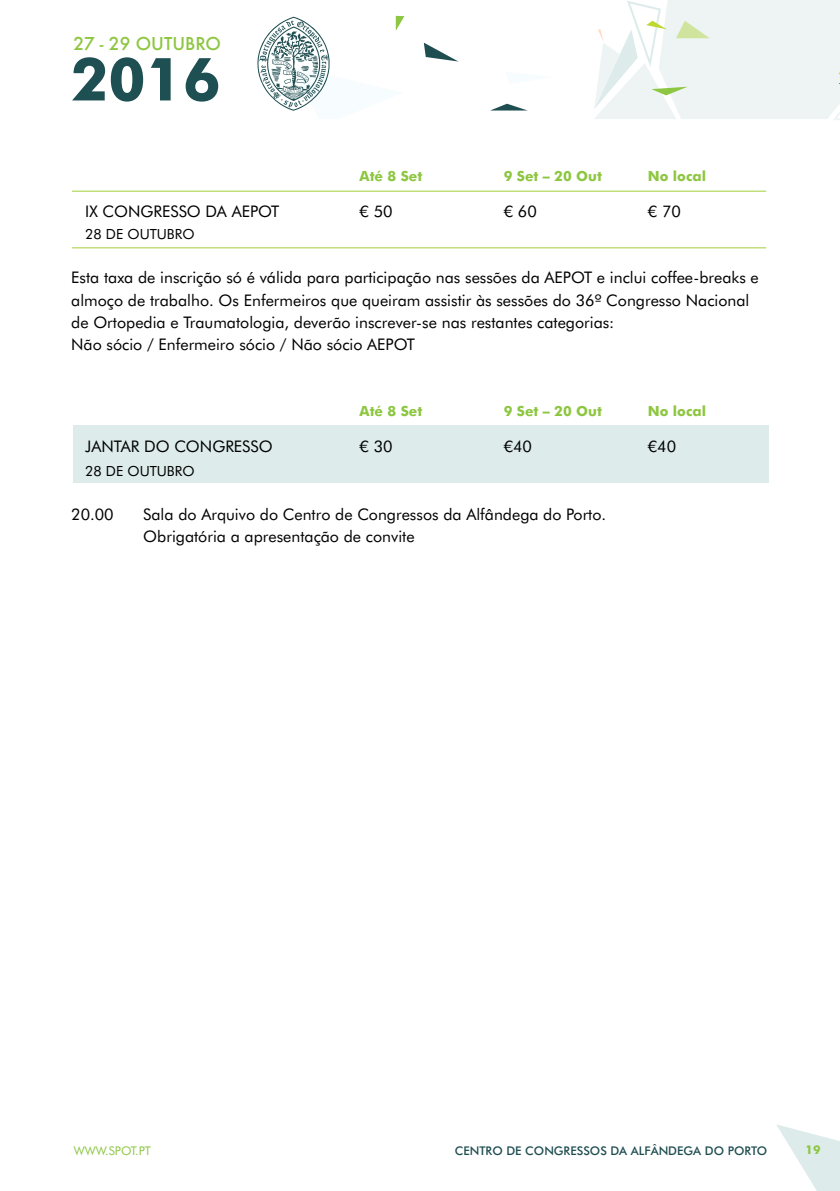
<style>
.page{position:relative;width:840px;height:1191px;background:#fff}
.page>*{position:absolute;margin:0;border:0;box-sizing:border-box;transform-origin:0 0}
.t1{font:700 59.8px "Futura BT";color:#1e4f52}
.t2{font:500 17.4px "Futura";color:#8dc640}
.t3{font:16px/22px "Futura BT";color:#000}
.t4{font:700 14px "Futura BT";color:#8dc640}
.t5{font:14px "Futura BT";color:#000}
.t6{font:500 12px "Futura BT";color:#1f4e51}
.t7{font:12px "Futura BT";color:#8dc642}
.t8{font:700 12px "Futura BT";color:#8dc640}
</style>
<div class="page">
<svg style="left:491px;top:104px;width:35px;height:6px"></svg>
<svg style="left:423px;top:43px;width:35px;height:19px"></svg>
<svg style="left:594px;top:0;width:245px;height:120px"></svg>
<svg style="left:257px;top:16px;width:147px;height:95px"></svg>
<svg style="left:776px;top:1124px;width:63px;height:67px"></svg>
<div style="left:73px;top:425px;width:695px;height:58px;background:#ddebeb"></div>
<hr style="left:72px;top:191px;width:693px;height:1px;background:#a4ce39">
<hr style="left:72px;top:247px;width:693px;height:1px;background:#a4ce39">
<p class="t2" style="left:73px;top:32px;width:149px">27 - 29 OUTUBRO</p>
<h1 class="t1" style="left:71px;top:43px;width:151px">2016</h1>
<p class="t4" style="left:359px;top:168px;width:64px">Até 8 Set</p>
<p class="t4" style="left:503px;top:168px;width:100px">9 Set – 20 Out</p>
<p class="t4" style="left:647px;top:168px;width:60px">No local</p>
<p class="t3" style="left:85px;top:201px;width:195px">IX CONGRESSO DA AEPOT</p>
<p class="t3" style="left:359px;top:201px;width:35px">€ 50</p>
<p class="t3" style="left:503px;top:201px;width:35px">€ 60</p>
<p class="t3" style="left:647px;top:201px;width:35px">€ 70</p>
<p class="t5" style="left:85px;top:226px;width:111px">28 DE OUTUBRO</p>
<p class="t3" style="left:71px;top:267px;width:688px">Esta taxa de inscrição só é válida para participação nas sessões da AEPOT e inclui coffee-breaks e almoço de trabalho. Os Enfermeiros que queiram assistir às sessões do 36º Congresso Nacional de Ortopedia e Traumatologia, deverão inscrever-se nas restantes categorias:<br>Não sócio / Enfermeiro sócio / Não sócio AEPOT</p>
<p class="t4" style="left:359px;top:402px;width:64px">Até 8 Set</p>
<p class="t4" style="left:503px;top:402px;width:100px">9 Set – 20 Out</p>
<p class="t4" style="left:647px;top:402px;width:60px">No local</p>
<p class="t3" style="left:85px;top:435px;width:189px">JANTAR DO CONGRESSO</p>
<p class="t3" style="left:359px;top:435px;width:35px">€ 30</p>
<p class="t3" style="left:503px;top:435px;width:30px">€40</p>
<p class="t3" style="left:647px;top:435px;width:30px">€40</p>
<p class="t5" style="left:85px;top:462px;width:111px">28 DE OUTUBRO</p>
<p class="t3" style="left:71px;top:503px;width:44px">20.00</p>
<p class="t3" style="left:143px;top:503px;width:464px">Sala do Arquivo do Centro de Congressos da Alfândega do Porto.<br>Obrigatória a apresentação de convite</p>
<p class="t7" style="left:74px;top:1143px;width:79px">WWW.SPOT.PT</p>
<p class="t6" style="left:454px;top:1143px;width:314px">CENTRO DE CONGRESSOS DA ALFÂNDEGA DO PORTO</p>
<p class="t8" style="left:805px;top:1142px;width:16px">19</p>
</div>
